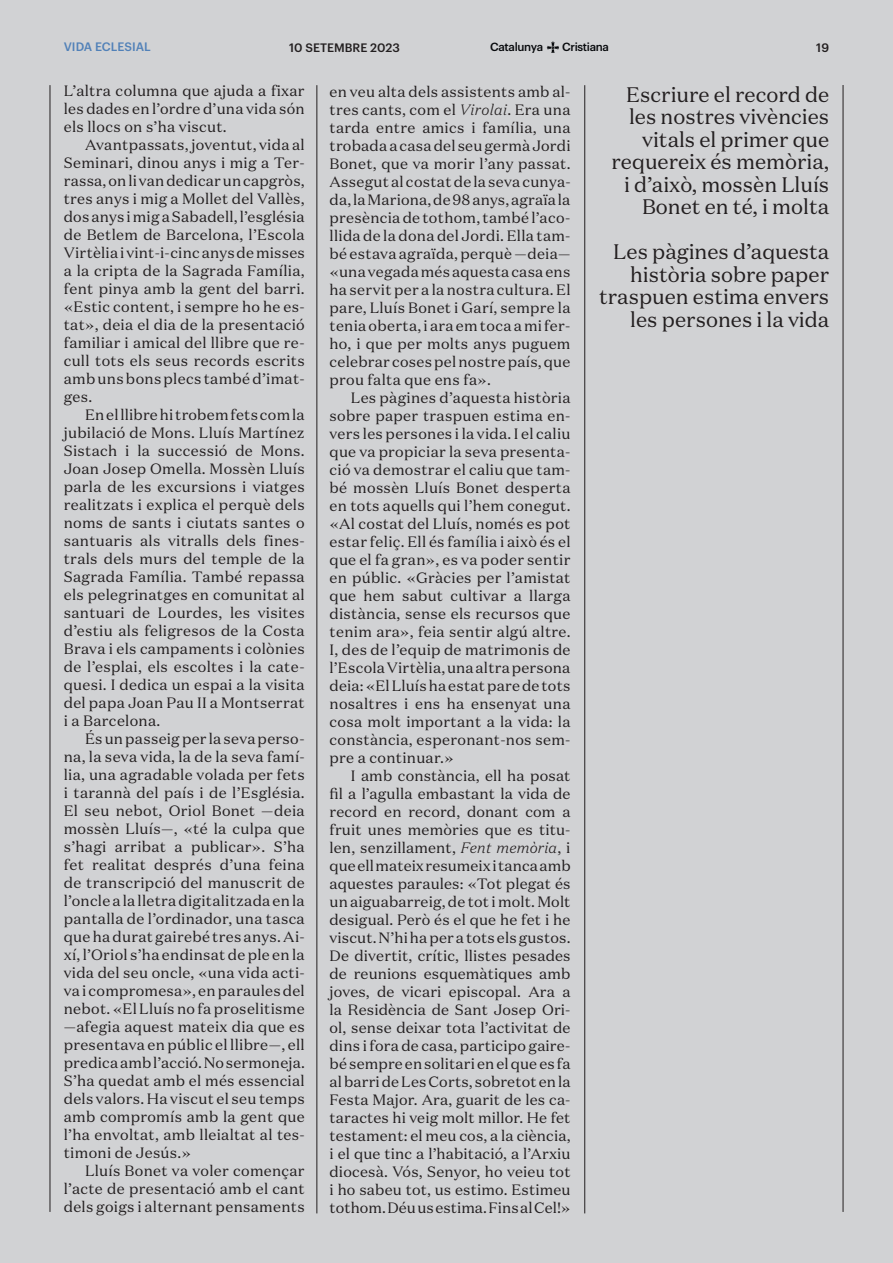
<style>
.page{position:relative;width:893px;height:1263px;background:#d1d2d4}
.page>*{position:absolute;margin:0;border:0;box-sizing:border-box;transform-origin:0 0}
.t1{font:21px/22.5px "Domaine Text";color:#231f20;text-align:right}
.t2{font:15px/18px "Domaine Text";letter-spacing:.02em;color:#231f20;text-align:justify}
.t3{font:500 12px "Graphik";color:#231f20}
.t4{font:500 12px "Graphik";color:#5181b8}
.t5{font:500 11.55px "Graphik";letter-spacing:-.03em;color:#07090c}
.s1{font-weight:300;font-style:italic}
</style>
<div class="page">
<hr style="left:843px;top:85px;width:1px;height:1127px;background:#231f20">
<svg style="left:547px;top:42px;width:12px;height:11px"></svg>
<hr style="left:584px;top:85px;width:1px;height:1128px;background:#231f20">
<hr style="left:317px;top:85px;width:1px;height:1128px;background:#231f20">
<hr style="left:50px;top:85px;width:1px;height:1127px;background:#231f20">
<p class="t4" style="left:64px;top:38px;width:89px">VIDA ECLESIAL</p>
<p class="t3" style="left:289px;top:38px;width:112px">10 SETEMBRE 2023</p>
<p class="t5" style="left:490px;top:38px;width:54px">Catalunya</p>
<p class="t5" style="left:562px;top:38px;width:48px">Cristiana</p>
<p class="t3" style="left:816px;top:38px;width:15px">19</p>
<h1 class="t1" style="left:611px;top:83px;width:219px">Escriure el record de les nostres vivències vitals el primer que requereix és memòria, i d’això, mossèn Lluís<br>Bonet en té, i molta</h1>
<h1 class="t1" style="left:599px;top:240px;width:232px">Les pàgines d’aquesta història sobre paper traspuen estima envers les persones i la vida</h1>
<p class="t2" style="left:64px;top:81px;width:242px">L’altra columna que ajuda a fixar les dades en l’ordre d’una vida són els llocs on s’ha viscut.</p>
<p class="t2" style="left:64px;top:135px;width:243px;text-indent:21px">Avantpassats, joventut, vida al Seminari, dinou anys i mig a Ter&shy;rassa, on li van dedicar un capgròs, tres anys i mig a Mollet del Vallès, dos anys i mig a Sabadell, l’església de Betlem de Barcelona, l’Escola Virtèlia i vint-i-cinc anys de misses a la cripta de la Sagrada Família, fent pinya amb la gent del barri. «Estic content, i sempre ho he es&shy;tat», deia el dia de la presentació familiar i amical del llibre que re&shy;cull tots els seus records escrits amb uns bons plecs també d’imat&shy;ges.</p>
<p class="t2" style="left:64px;top:405px;width:242px;text-indent:21px">En el llibre hi trobem fets com la jubilació de Mons. Lluís Martínez Sistach i la successió de Mons.<br>Joan Josep Omella. Mossèn Lluís parla de les excursions i viatges realitzats i explica el perquè dels noms de sants i ciutats santes o santuaris als vitralls dels fines&shy;trals dels murs del temple de la Sagrada Família. També repassa els pelegrinatges en comunitat al santuari de Lourdes, les visites d’estiu als feligresos de la Costa Brava i els campaments i colònies de l’esplai, els escoltes i la cate&shy;quesi. I dedica un espai a la visita del papa Joan Pau II a Montserrat i a Barcelona.</p>
<p class="t2" style="left:64px;top:729px;width:243px;text-indent:21px">És un passeig per la seva perso&shy;na, la seva vida, la de la seva famí&shy;lia, una agradable volada per fets i tarannà del país i de l’Església.<br>El seu nebot, Oriol Bonet —deia mossèn Lluís—, «té la culpa que s’hagi arribat a publicar». S’ha fet realitat després d’una feina de transcripció del manuscrit de l’oncle a la lletra digitalitzada en la pantalla de l’ordinador, una tasca que ha durat gairebé tres anys. Ai&shy;xí, l’Oriol s’ha endinsat de ple en la vida del seu oncle, «una vida acti&shy;va i compromesa», en paraules del nebot. «El Lluís no fa proselitisme —afegia aquest mateix dia que es presentava en públic el llibre—, ell predica amb l’acció. No sermoneja.<br>S’ha quedat amb el més essencial dels valors. Ha viscut el seu temps amb compromís amb la gent que l’ha envoltat, amb lleialtat al tes&shy;timoni de Jesús.»</p>
<p class="t2" style="left:64px;top:1161px;width:242px;text-indent:21px">Lluís Bonet va voler començar l’acte de presentació amb el cant dels goigs i alternant pensaments</p>
<p class="t2" style="left:330px;top:82px;width:243px">en veu alta dels assistents amb al&shy;tres cants, com el <span class="s1">Virolai</span>. Era una tarda entre amics i família, una trobada a casa del seu germà Jordi Bonet, que va morir l’any passat.<br>Assegut al costat de la seva cunya&shy;da, la Mariona, de 98 anys, agraïa la presència de tothom, també l’aco&shy;llida de la dona del Jordi. Ella tam&shy;bé estava agraïda, perquè —deia— «una vegada més aquesta casa ens ha servit per a la nostra cultura. El pare, Lluís Bonet i Garí, sempre la tenia oberta, i ara em toca a mi fer&shy;ho, i que per molts anys puguem celebrar coses pel nostre país, que prou falta que ens fa».</p>
<p class="t2" style="left:330px;top:388px;width:242px;text-indent:21px">Les pàgines d’aquesta història sobre paper traspuen estima en&shy;vers les persones i la vida. I el caliu que va propiciar la seva presenta&shy;ció va demostrar el caliu que tam&shy;bé mossèn Lluís Bonet desperta en tots aquells qui l’hem conegut. «Al costat del Lluís, només es pot estar feliç. Ell és família i això és el que el fa gran», es va poder sentir en públic. «Gràcies per l’amistat que hem sabut cultivar a llarga distància, sense els recursos que tenim ara», feia sentir algú altre.<br>I, des de l’equip de matrimonis de l’Escola Virtèlia, una altra persona deia: «El Lluís ha estat pare de tots nosaltres i ens ha ensenyat una cosa molt important a la vida: la constància, esperonant-nos sem&shy;pre a continuar.»</p>
<p class="t2" style="left:330px;top:766px;width:243px;text-indent:21px">I amb constància, ell ha posat fil a l’agulla embastant la vida de record en record, donant com a fruit unes memòries que es titu&shy;len, senzillament, <span class="s1">Fent memòria</span>, i que ell mateix resumeix i tanca amb aquestes paraules: «Tot plegat és un aiguabarreig, de tot i molt. Molt desigual. Però és el que he fet i he viscut. N’hi ha per a tots els gustos.<br>De divertit, crític, llistes pesades de reunions esquemàtiques amb joves, de vicari episcopal. Ara a la Residència de Sant Josep Ori&shy;ol, sense deixar tota l’activitat de dins i fora de casa, participo gaire&shy;bé sempre en solitari en el que es fa al barri de Les Corts, sobretot en la Festa Major. Ara, guarit de les ca&shy;taractes hi veig molt millor. He fet testament: el meu cos, a la ciència, i el que tinc a l’habitació, a l’Arxiu diocesà. Vós, Senyor, ho veieu tot i ho sabeu tot, us estimo. Estimeu tothom. Déu us estima. Fins al Cel!»</p>
</div>
